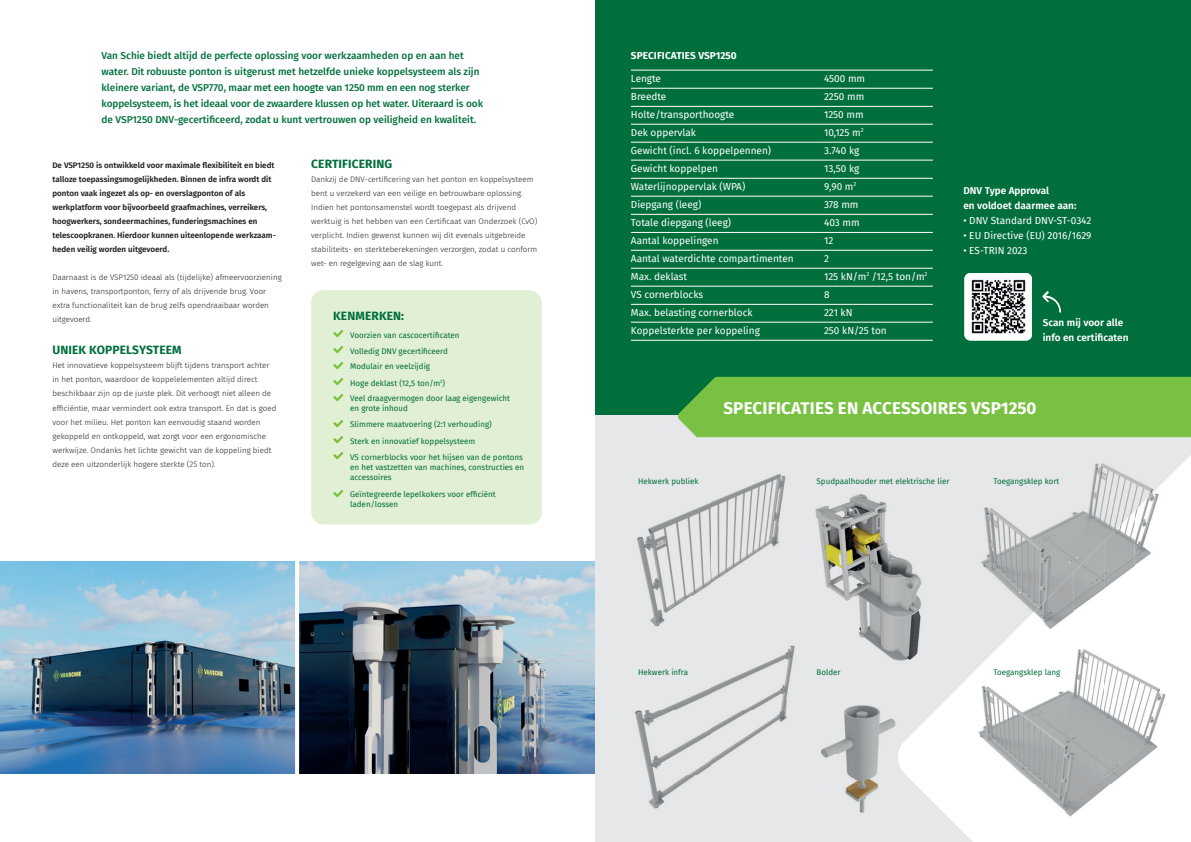
<style>
.page{position:relative;width:1191px;height:842px;background:#fff}
.page>*{position:absolute;margin:0;border:0;box-sizing:border-box;transform-origin:0 0}
.t1{font:700 17px "Fira Sans";letter-spacing:.01em;color:#fff}
.t2{font:700 12px "Fira Sans";letter-spacing:.01em;color:#006f3c}
.t3{font:10px "Fira Sans";color:#fff}
.t4{font:500 10px/16px "Fira Sans";color:#006f3c}
.t5{font:600 10px/15px "Fira Sans";color:#fff}
.t6{font:700 10px "Fira Sans";letter-spacing:.01em;color:#fff}
.t7{font:300 8px/14px "Fira Sans";color:#231f20}
.t8{font:8px/10px "Fira Sans";color:#006f3c}
.t9{font:600 8px/14px "Fira Sans";color:#231f20}
</style>
<div class="page">
<div style="left:311px;top:290px;width:230px;height:234px;background:#e1efd4;border-radius:12px"></div>
<svg style="left:333px;top:330px;width:10px;height:8px"></svg>
<svg style="left:333px;top:346px;width:10px;height:8px"></svg>
<svg style="left:333px;top:362px;width:10px;height:8px"></svg>
<svg style="left:333px;top:378px;width:10px;height:8px"></svg>
<svg style="left:333px;top:394px;width:10px;height:8px"></svg>
<svg style="left:333px;top:420px;width:10px;height:8px"></svg>
<svg style="left:333px;top:436px;width:10px;height:8px"></svg>
<svg style="left:333px;top:452px;width:10px;height:8px"></svg>
<svg style="left:333px;top:490px;width:10px;height:8px"></svg>
<img style="left:0;top:562px;width:595px;height:212px">
<hr style="left:295px;top:526px;width:4px;height:262px;background:#fff">
<div style="left:595px;top:415px;width:596px;height:427px;background:#e6e7e9"></div>
<svg style="left:895px;top:437px;width:296px;height:405px;fill:#fff"></svg>
<div style="left:595px;top:0;width:596px;height:415px;background:#006f3c"></div>
<hr style="left:631px;top:88px;width:302px;height:1px;background:#fff">
<hr style="left:631px;top:214px;width:302px;height:1px;background:#fff">
<hr style="left:631px;top:70px;width:302px;height:1px;background:#fff">
<hr style="left:631px;top:196px;width:302px;height:1px;background:#fff">
<hr style="left:631px;top:106px;width:302px;height:1px;background:#fff">
<hr style="left:631px;top:232px;width:302px;height:1px;background:#fff">
<hr style="left:631px;top:142px;width:302px;height:1px;background:#fff">
<hr style="left:631px;top:268px;width:302px;height:1px;background:#fff">
<hr style="left:631px;top:124px;width:302px;height:1px;background:#fff">
<hr style="left:631px;top:250px;width:302px;height:1px;background:#fff">
<hr style="left:631px;top:322px;width:302px;height:1px;background:#fff">
<hr style="left:631px;top:340px;width:302px;height:1px;background:#fff">
<hr style="left:631px;top:160px;width:302px;height:1px;background:#fff">
<hr style="left:631px;top:286px;width:302px;height:1px;background:#fff">
<hr style="left:631px;top:178px;width:302px;height:1px;background:#fff">
<hr style="left:631px;top:304px;width:302px;height:1px;background:#fff">
<div style="left:678px;top:376px;width:513px;height:61px;background:#79c142"></div>
<img style="left:964px;top:273px;width:67px;height:67px">
<svg style="left:1042px;top:291px;width:19px;height:22px"></svg>
<img style="left:637px;top:474px;width:149px;height:153px">
<img style="left:635px;top:645px;width:160px;height:163px">
<img style="left:965px;top:646px;width:208px;height:173px">
<img style="left:965px;top:461px;width:100px;height:172px">
<img style="left:1065px;top:461px;width:100px;height:69px">
<img style="left:1065px;top:530px;width:39px;height:34px">
<img style="left:1065px;top:564px;width:8px;height:8px">
<img style="left:1134px;top:481px;width:31px;height:152px">
<img style="left:1104px;top:511px;width:30px;height:122px">
<img style="left:1073px;top:541px;width:31px;height:92px">
<img style="left:1043px;top:572px;width:30px;height:61px">
<img style="left:1013px;top:602px;width:30px;height:31px">
<img style="left:821px;top:688px;width:82px;height:131px">
<img style="left:896px;top:743px;width:7px;height:29px">
<img style="left:815px;top:490px;width:133px;height:175px">
<p class="t4" style="left:102px;top:47px;width:383px">Van Schie biedt altijd de perfecte oplossing voor werkzaamheden op en aan het water. Dit robuuste ponton is uitgerust met hetzelfde unieke koppelsysteem als zijn kleinere variant, de VSP770, maar met een hoogte van 1250 mm en een nog sterker koppelsysteem, is het ideaal voor de zwaardere klussen op het water. Uiteraard is ook de VSP1250 DNV-gecertificeerd, zodat u kunt vertrouwen op veiligheid en kwaliteit.</p>
<p class="t9" style="left:52px;top:158px;width:225px">De VSP1250 is ontwikkeld voor maximale flexibiliteit en biedt talloze toepassingsmogelijkheden. Binnen de infra wordt dit ponton vaak ingezet als op- en overslagponton of als werkplatform voor bijvoorbeeld graafmachines, verreikers, hoogwerkers, sondeermachines, funderingsmachines en telescoopkranen. Hierdoor kunnen uiteenlopende werkzaam&shy;heden veilig worden uitgevoerd.</p>
<p class="t7" style="left:52px;top:271px;width:231px">Daarnaast is de VSP1250 ideaal als (tijdelijke) afmeervoorziening in havens, transportponton, ferry of als drijvende brug. Voor extra functionaliteit kan de brug zelfs opendraaibaar worden uitgevoerd.</p>
<h2 class="t2" style="left:53px;top:340px;width:131px">UNIEK KOPPELSYSTEEM</h2>
<p class="t7" style="left:52px;top:359px;width:225px">Het innovatieve koppelsysteem blijft tijdens transport achter in het ponton, waardoor de koppelelementen altijd direct beschikbaar zijn op de juiste plek. Dit verhoogt niet alleen de efficiëntie, maar vermindert ook extra transport. En dat is goed voor het milieu. Het ponton kan eenvoudig staand worden gekoppeld en ontkoppeld, wat zorgt voor een ergonomische werkwijze. Ondanks het lichte gewicht van de koppeling biedt deze een uitzonderlijk hogere sterkte (25 ton).</p>
<h2 class="t2" style="left:311px;top:154px;width:82px">CERTIFICERING</h2>
<p class="t7" style="left:311px;top:172px;width:228px">Dankzij de DNV-certificering van het ponton en koppelsysteem bent u verzekerd van een veilige en betrouwbare oplossing.<br>Indien het pontonsamenstel wordt toegepast als drijvend werktuig is het hebben van een Certificaat van Onderzoek (CvO) verplicht. Indien gewenst kunnen wij dit evenals uitgebreide stabiliteits- en sterkteberekeningen verzorgen, zodat u conform wet- en regelgeving aan de slag kunt.</p>
<h2 class="t2" style="left:333px;top:305px;width:72px">KENMERKEN:</h2>
<p class="t8" style="left:350px;top:327px;width:111px;line-height:16px">Voorzien van cascocertificaten<br>Volledig DNV gecertificeerd</p>
<p class="t8" style="left:350px;top:357px;width:96px;line-height:17px">Modulair en veelzijdig<br>Hoge deklast (12,5 ton/m<sup>2</sup>)</p>
<p class="t8" style="left:350px;top:393px;width:161px">Veel draagvermogen door laag eigengewicht en grote inhoud</p>
<p class="t8" style="left:350px;top:415px;width:143px;line-height:17px">Slimmere maatvoering (2:1 verhouding)<br>Sterk en innovatief koppelsysteem</p>
<p class="t8" style="left:350px;top:452px;width:175px">VS cornerblocks voor het hijsen van de pontons en het vastzetten van machines, constructies en accessoires</p>
<p class="t8" style="left:350px;top:489px;width:147px">Geïntegreerde lepelkokers voor efficiënt laden/lossen</p>
<p class="t6" style="left:631px;top:47px;width:107px">SPECIFICATIES VSP1250</p>
<p class="t3" style="left:631px;top:71px;width:32px">Lengte</p>
<p class="t3" style="left:824px;top:71px;width:43px">4500 mm</p>
<p class="t3" style="left:631px;top:89px;width:37px">Breedte</p>
<p class="t3" style="left:824px;top:89px;width:42px">2250 mm</p>
<p class="t3" style="left:631px;top:107px;width:105px">Holte/transporthoogte</p>
<p class="t3" style="left:824px;top:107px;width:41px">1250 mm</p>
<p class="t3" style="left:631px;top:125px;width:67px">Dek oppervlak</p>
<p class="t3" style="left:824px;top:125px;width:41px">10,125 m<sup>2</sup></p>
<p class="t3" style="left:631px;top:143px;width:142px">Gewicht (incl. 6 koppelpennen)</p>
<p class="t3" style="left:824px;top:143px;width:37px">3.740 kg</p>
<p class="t3" style="left:631px;top:161px;width:89px">Gewicht koppelpen</p>
<p class="t3" style="left:824px;top:161px;width:37px">13,50 kg</p>
<p class="t3" style="left:631px;top:179px;width:116px">Waterlijnoppervlak (WPA)</p>
<p class="t3" style="left:824px;top:179px;width:34px">9,90 m<sup>2</sup></p>
<p class="t3" style="left:631px;top:197px;width:72px">Diepgang (leeg)</p>
<p class="t3" style="left:824px;top:197px;width:36px">378 mm</p>
<p class="t3" style="left:631px;top:215px;width:102px">Totale diepgang (leeg)</p>
<p class="t3" style="left:824px;top:215px;width:37px">403 mm</p>
<p class="t3" style="left:631px;top:233px;width:89px">Aantal koppelingen</p>
<p class="t3" style="left:824px;top:233px;width:11px">12</p>
<p class="t3" style="left:631px;top:251px;width:164px">Aantal waterdichte compartimenten</p>
<p class="t3" style="left:824px;top:251px;width:6px">2</p>
<p class="t3" style="left:631px;top:269px;width:58px">Max. deklast</p>
<p class="t3" style="left:824px;top:269px;width:105px">125 kN/m<sup>2</sup> /12,5 ton/m<sup>2</sup></p>
<p class="t3" style="left:631px;top:287px;width:74px">VS cornerblocks</p>
<p class="t3" style="left:824px;top:287px;width:7px">8</p>
<p class="t3" style="left:631px;top:305px;width:123px">Max. belasting cornerblock</p>
<p class="t3" style="left:824px;top:305px;width:30px">221 kN</p>
<p class="t3" style="left:631px;top:323px;width:130px">Koppelsterkte per koppeling</p>
<p class="t3" style="left:824px;top:323px;width:64px">250 kN/25 ton</p>
<p class="t5" style="left:963px;top:182px;width:114px">DNV Type Approval<br>en voldoet daarmee aan:</p>
<p class="t3" style="left:963px;top:213px;width:129px">• DNV Standard DNV-ST-0342</p>
<p class="t3" style="left:963px;top:228px;width:130px">• EU Directive (EU) 2016/1629</p>
<p class="t3" style="left:963px;top:243px;width:66px">• ES-TRIN 2023</p>
<p class="t5" style="left:1042px;top:314px;width:87px">Scan mij voor alle info en certificaten</p>
<h1 class="t1" style="left:723px;top:394px;width:315px">SPECIFICATIES EN ACCESSOIRES VSP1250</h1>
<p class="t8" style="left:638px;top:476px;width:62px">Hekwerk publiek</p>
<p class="t8" style="left:816px;top:476px;width:134px">Spudpaalhouder met elektrische lier</p>
<p class="t8" style="left:993px;top:476px;width:67px">Toegangsklep kort</p>
<p class="t8" style="left:638px;top:667px;width:52px">Hekwerk infra</p>
<p class="t8" style="left:816px;top:667px;width:26px">Bolder</p>
<p class="t8" style="left:993px;top:667px;width:68px">Toegangsklep lang</p>
</div>
